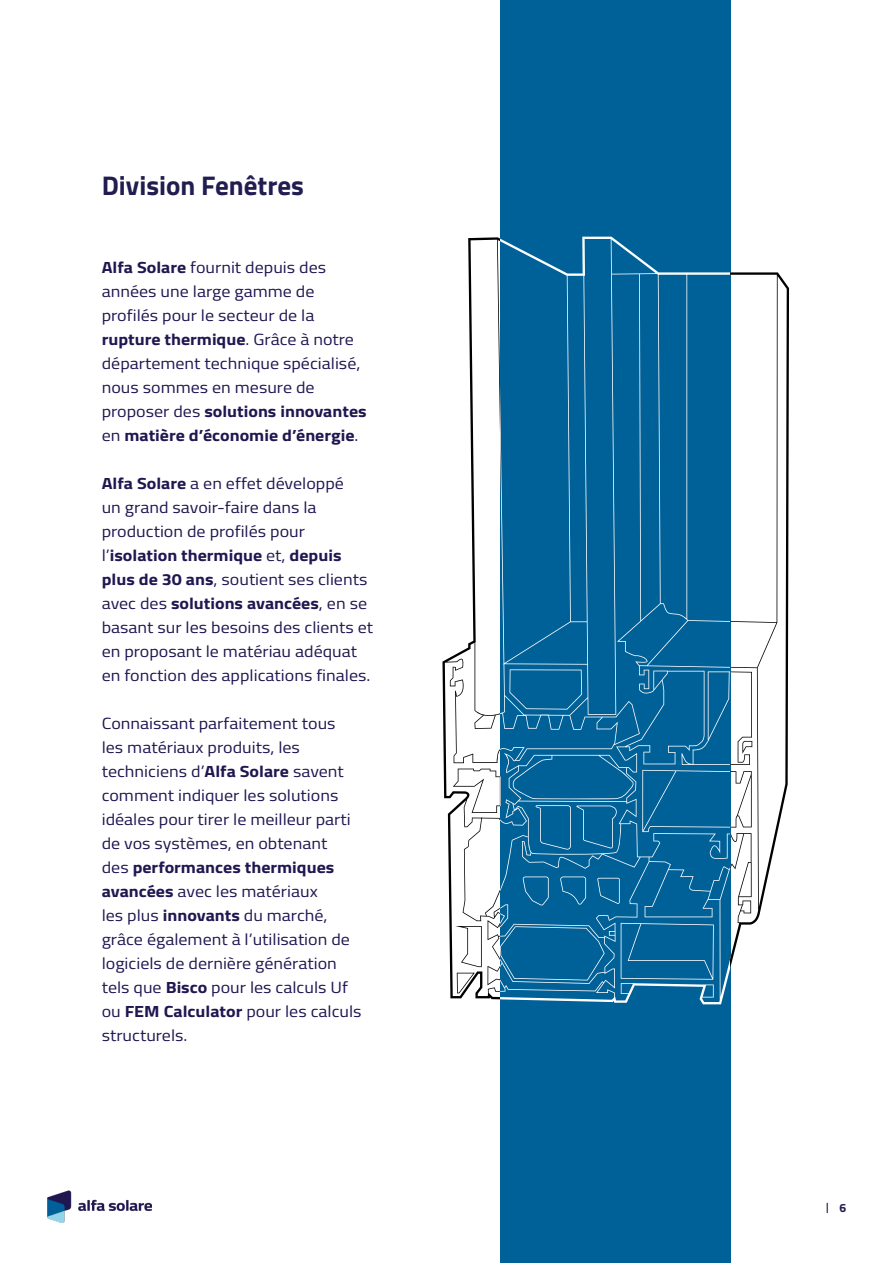
<style>
.page{position:relative;width:893px;height:1263px;background:#fff}
.page>*{position:absolute;margin:0;border:0;box-sizing:border-box;transform-origin:0 0}
.t1{font:700 27px "Titillium";color:#211d50}
.t2{font:16.2px/24px "Titillium";color:#201751;scale:1.11 1}
.t3{font:700 12px "Titillium";color:#211d50}
.s1{font-weight:700}
</style>
<div class="page">
<img style="left:47px;top:1190px;width:105px;height:32px">
<div style="left:500px;top:0;width:231px;height:1263px;background:#006198"></div>
<svg style="left:442px;top:237px;width:347px;height:767px"></svg>
<p class="t1" style="left:102px;top:165px;width:204px">Division Fenêtres</p>
<p class="t2" style="left:102px;top:254px;width:240px"><span class="s1">Alfa Solare</span> fournit depuis des années une large gamme de profilés pour le secteur de la <span class="s1">rupture thermique</span>. Grâce à notre département technique spécialisé, nous sommes en mesure de proposer des <span class="s1">solutions innovantes </span>en <span class="s1">matière d’économie d’énergie</span>.</p>
<p class="t2" style="left:102px;top:470px;width:246px"><span class="s1">Alfa Solare</span> a en effet développé<br>un grand savoir-faire dans la production de profilés pour l’<span class="s1">isolation thermique</span> et, <span class="s1">depuis plus de 30 ans</span>, soutient ses clients avec des <span class="s1">solutions avancées</span>, en se basant sur les besoins des clients et en proposant le matériau adéquat en fonction des applications finales.</p>
<p class="t2" style="left:102px;top:710px;width:236px">Connaissant parfaitement tous<br>les matériaux produits, les techniciens d’<span class="s1">Alfa Solare</span> savent comment indiquer les solutions idéales pour tirer le meilleur parti de vos systèmes, en obtenant<br>des <span class="s1">performances thermiques avancées</span> avec les matériaux<br>les plus <span class="s1">innovants</span> du marché, grâce également à l’utilisation de logiciels de dernière génération tels que <span class="s1">Bisco</span> pour les calculs Uf ou <span class="s1">FEM Calculator</span> pour les calculs structurels.</p>
<p class="t3" style="left:839px;top:1198px;width:8px">6</p>
</div>
